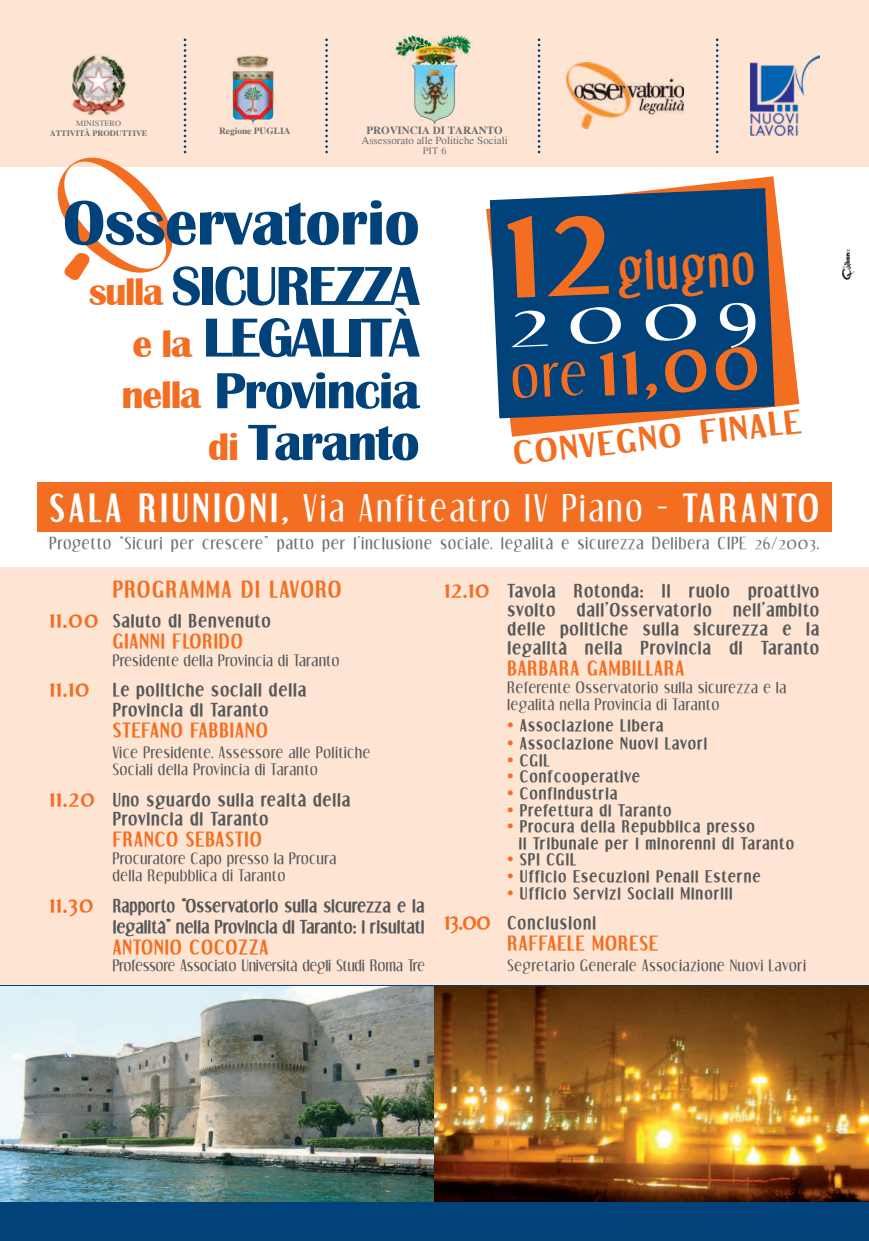
<style>
.page{position:relative;width:869px;height:1241px;background:#fff}
.page>*{position:absolute;margin:0;border:0;box-sizing:border-box;transform-origin:0 0}
.t1{font:700 70px "Dream Orphans";color:#f36e21}
.t2{font:700 64.75px "Britannic";letter-spacing:-.01em;color:#004279}
.t3{font:63.79px "Dream Orphans";color:#fff;scale:1.43 1}
.t4{font:700 56.88px/51.6px "Britannic";letter-spacing:-.04em;color:#004279;text-align:right;scale:.96 1}
.t5{font:700 52.5px/51.6px "Britannic";letter-spacing:-.03em;color:#004279;text-align:right}
.t6{font:700 52.5px "Dream Orphans";color:#f36e21;scale:.83 1}
.t7{font:36.75px "Dream Orphans";letter-spacing:.11em;color:#fff;scale:.93 1}
.t8{font:700 30.62px "Dream Orphans";color:#f36e21;scale:1.2 1}
.t9{font:700 21.88px "Dream Orphans";letter-spacing:.07em;color:#f36e21}
.t10{font:700 19.25px "Dream Orphans";letter-spacing:.05em;color:#f36e21}
.t11{font:700 17.5px/19.2px "Dream Orphans";letter-spacing:.05em;color:#57585a}
.t12{font:700 17.5px/21px "Dream Orphans";color:#57585a;text-align:right;scale:.94 1}
.t13{font:700 17.5px/19.2px "Dream Orphans";letter-spacing:.05em;color:#57585a;scale:.94 1}
.t14{font:700 17.5px "Dream Orphans";letter-spacing:.07em;color:#57585a;scale:.94 1}
.t15{font:16.62px "Dream Orphans";letter-spacing:.08em;color:#6c6d70}
.t16{font:15.75px/17.5px "Dream Orphans";letter-spacing:.06em;color:#57585a}
.t17{font:700 15.75px/16.6px "Dream Orphans";letter-spacing:.06em;color:#57585a}
.t18{font:15.75px "Dream Orphans";letter-spacing:.02em;color:#57585a}
.t19{font:11.03px "Times";color:#6c6d70}
.t20{font:700 11.03px "Times";color:#6c6d70}
.t21{font:10.06px "Times";color:#6c6d70}
.t22{font:700 9.45px "Times";color:#6c6d70}
.t23{font:700 8.22px "Times";color:#6c6d70}
.t24{font:8.22px "Times";color:#6c6d70}
.s1{font-size:39.38px;color:#f36e21}
.s2{font-weight:700}
.s3{font-size:21.88px;color:#f36e21}
.s4{color:#f36e21}
</style>
<div class="page">
<div style="left:0;top:567px;width:868px;height:430px;background:#fee5d3"></div>
<div style="left:0;top:0;width:868px;height:166px;background:#fee5d3"></div>
<div style="left:37px;top:482px;width:794px;height:49px;background:#f36e21"></div>
<div style="left:0;top:985px;width:868px;height:255px;background:#004279"></div>
<img style="left:393px;top:35px;width:80px;height:90px">
<svg style="left:36px;top:38px;width:158px;height:242px"></svg>
<svg style="left:325px;top:38px;width:3px;height:115px"></svg>
<svg style="left:537px;top:38px;width:3px;height:115px"></svg>
<svg style="left:715px;top:38px;width:3px;height:115px"></svg>
<img style="left:841px;top:248px;width:12px;height:32px">
<img style="left:229px;top:55px;width:46px;height:69px">
<img style="left:0;top:986px;width:868px;height:214px">
<svg style="left:486px;top:176px;width:312px;height:260px"></svg>
<svg style="left:489px;top:188px;width:285px;height:230px;background:#194e7c"></svg>
<img style="left:750px;top:55px;width:69px;height:81px">
<img style="left:566px;top:63px;width:117px;height:65px">
<img style="left:72px;top:54px;width:53px;height:61px">
<div style="left:506px;top:215px;width:102px;height:83px;background:#004279"></div>
<div style="left:511px;top:361px;width:74px;height:37px;background:#004279"></div>
<p class="t24" style="left:76px;top:119px;width:46px">MINISTERO</p>
<p class="t23" style="left:50px;top:128px;width:99px">ATTIVITÀ PRODUTTIVE</p>
<p class="t22" style="left:219px;top:125px;width:73px">Regione PUGLIA</p>
<p class="t20" style="left:366px;top:123px;width:138px">PROVINCIA DI TARANTO</p>
<p class="t19" style="left:361px;top:134px;width:148px">Assessorato alle Politiche Sociali</p>
<p class="t21" style="left:422px;top:145px;width:25px">PIT 6</p>
<h2 class="t2" style="left:63px;top:186px;width:358px">Osservatorio</h2>
<h3 class="t4" style="left:89px;top:261px;width:346px"><span class="s1">sulla</span> SICUREZZA <span class="s1">e la</span> LEGALITÀ</h3>
<h3 class="t5" style="left:121px;top:365px;width:299px"><span class="s1">nella</span> Provincia <span class="s1">di</span> Taranto</h3>
<h3 class="t6" style="left:615px;top:245px;width:168px;rotate:-3deg">giugno</h3>
<h3 class="t3" style="left:507px;top:294px;width:175px;rotate:-3deg">2009</h3>
<h1 class="t1" style="left:597px;top:333px;width:162px;rotate:-2deg">11,00</h1>
<h3 class="t8" style="left:511px;top:437px;width:243px;rotate:-6deg">CONVEGNO FINALE</h3>
<h3 class="t7" style="left:50px;top:490px;width:828px"><span class="s2">SALA RIUNIONI,</span> Via Anfiteatro IV Piano - <span class="s2">TARANTO</span></h3>
<p class="t15" style="left:50px;top:534px;width:770px">Progetto “Sicuri per crescere” patto per l’inclusione sociale, legalità e sicurezza Delibera CIPE 26/2003.</p>
<h3 class="t9" style="left:113px;top:577px;width:230px">PROGRAMMA DI LAVORO</h3>
<p class="t11" style="left:50px;top:613px;width:223px"><span class="s3">11.00</span> Saluto di Benvenuto</p>
<p class="t10" style="left:113px;top:631px;width:132px">GIANNI FLORIDO</p>
<p class="t16" style="left:113px;top:652px;width:228px">Presidente della Provincia di Taranto</p>
<p class="t11" style="left:113px;top:682px;width:195px;text-indent:-63px"><span class="s3">11.10</span> Le politiche sociali della<br>Provincia di Taranto</p>
<p class="t10" style="left:113px;top:720px;width:156px">STEFANO FABBIANO</p>
<p class="t16" style="left:113px;top:744px;width:258px">Vice Presidente, Assessore alle Politiche<br>Sociali della Provincia di Taranto</p>
<p class="t13" style="left:113px;top:791px;width:254px;text-indent:-63px"><span class="s3">11.20</span> Uno sguardo sulla realtà della<br>Provincia di Taranto</p>
<p class="t10" style="left:113px;top:829px;width:150px">FRANCO SEBASTIO</p>
<p class="t16" style="left:113px;top:850px;width:225px">Procuratore Capo presso la Procura della Repubblica di Taranto</p>
<p class="t12" style="left:50px;top:896px;width:400px"><span class="s3">11.30</span> Rapporto “Osservatorio sulla sicurezza e la legalità” nella Provincia di Taranto: i risultati</p>
<p class="t10" style="left:113px;top:937px;width:157px">ANTONIO COCOZZA</p>
<p class="t18" style="left:113px;top:957px;width:313px">Professore Associato Università degli Studi Roma Tre</p>
<p class="t11" style="left:507px;top:582px;width:313px;text-align:justify;text-indent:-63px"><span class="s3">12.10</span> Tavola Rotonda: Il ruolo proattivo svolto dall’Osservatorio nell’ambito delle politiche sulla sicurezza e la legalità nella Provincia di Taranto</p>
<p class="t10" style="left:507px;top:658px;width:178px">BARBARA GAMBILLARA</p>
<p class="t16" style="left:507px;top:680px;width:280px">Referente Osservatorio sulla sicurezza e la legalità nella Provincia di Taranto</p>
<p class="t17" style="left:507px;top:719px;width:157px"><span class="s4">•</span> Associazione Libera</p>
<p class="t17" style="left:507px;top:736px;width:201px"><span class="s4">•</span> Associazione Nuovi Lavori</p>
<p class="t17" style="left:507px;top:753px;width:44px"><span class="s4">•</span> CGIL</p>
<p class="t17" style="left:507px;top:769px;width:134px"><span class="s4">•</span> Confcooperative</p>
<p class="t17" style="left:507px;top:786px;width:111px"><span class="s4">•</span> Confindustria</p>
<p class="t17" style="left:507px;top:803px;width:165px"><span class="s4">•</span> Prefettura di Taranto</p>
<p class="t17" style="left:518px;top:819px;width:277px;text-indent:-11px"><span class="s4">•</span> Procura della Repubblica presso<br>il Tribunale per i minorenni di Taranto</p>
<p class="t17" style="left:507px;top:852px;width:70px"><span class="s4">•</span> SPI CGIL</p>
<p class="t17" style="left:507px;top:869px;width:254px"><span class="s4">•</span> Ufficio Esecuzioni Penali Esterne</p>
<p class="t17" style="left:507px;top:886px;width:226px"><span class="s4">•</span> Ufficio Servizi Sociali Minorili</p>
<p class="t14" style="left:444px;top:914px;width:162px"><span class="s3">13.00</span> Conclusioni</p>
<p class="t10" style="left:507px;top:933px;width:152px">RAFFAELE MORESE</p>
<p class="t16" style="left:507px;top:958px;width:300px">Segretario Generale Associazione Nuovi Lavori</p>
</div>
